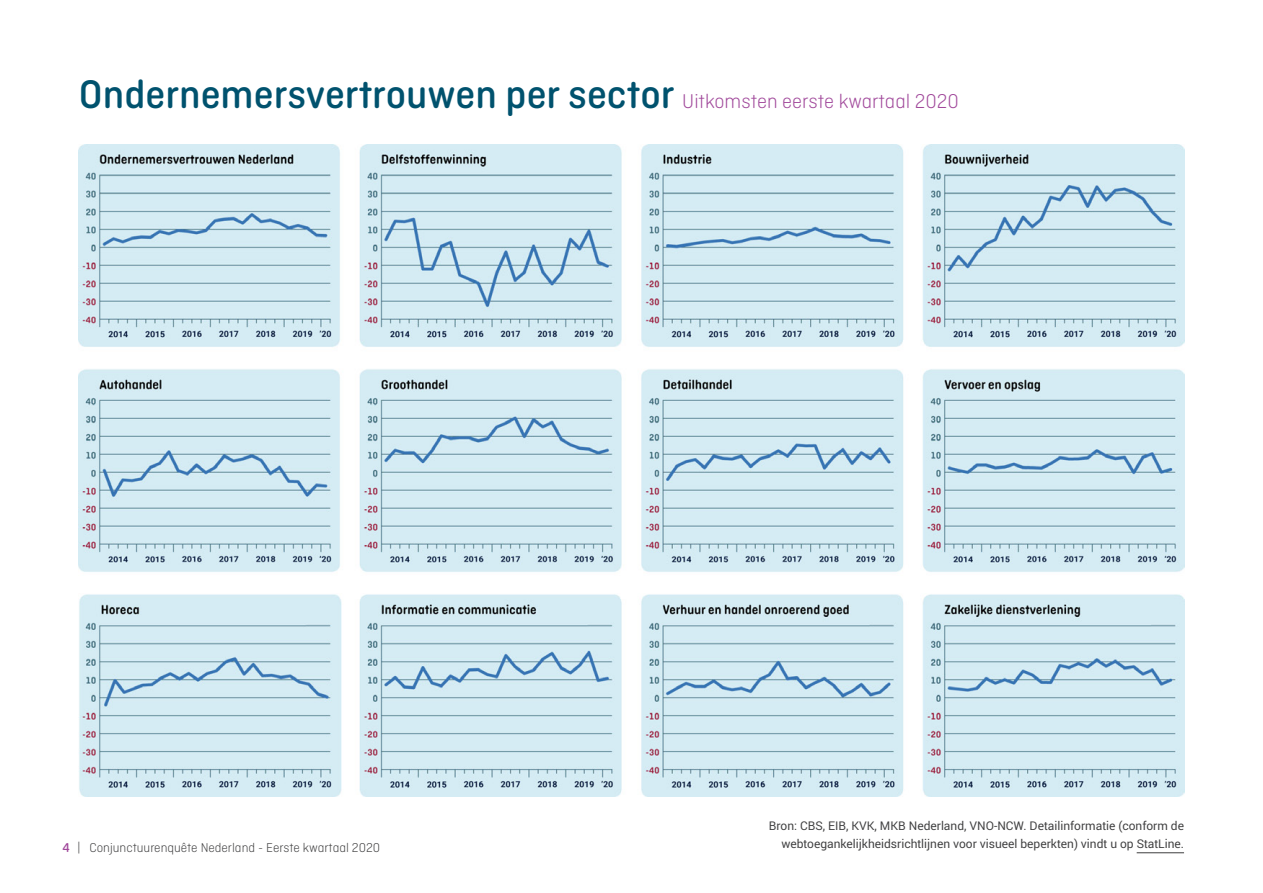
<style>
.page{position:relative;width:1263px;height:893px;background:#fff}
.page>*{position:absolute;margin:0;border:0;box-sizing:border-box;transform-origin:0 0}
.H1_Heading_COEN{font:500 42px "Ciutadella Rounded";color:#00526e}
.t1{font:300 13.5px "Ciutadella Rounded";color:#3e3e3f}
.P__Brontekst_ondera{font:12px/18px "Roboto";color:#3e3e3f;text-align:right}
.s1{font-weight:300;font-size:21px;color:#a1499b}
.s2{font-weight:500;color:#a1499b}
</style>
<div class="page">
<hr style="left:1137px;top:852px;width:47px;height:1px;background:#3e3e3f">
<img style="left:79px;top:144px;width:1105px;height:653px">
<h1 class="H1_Heading_COEN" style="left:79px;top:71px;width:881px">Ondernemersvertrouwen per sector <span class="s1">Uitkomsten eerste kwartaal 2020</span></h1>
<p class="t1" style="left:63px;top:840px;width:319px"><span class="s2">4</span> | Conjunctuurenquête Nederland - Eerste kwartaal 2020</p>
<p class="P__Brontekst_ondera" style="left:769px;top:817px;width:417px">Bron: CBS, EIB, KVK, MKB Nederland, VNO-NCW. Detailinformatie (conform de webtoegankelijkheidsrichtlijnen voor visueel beperkten) vindt u op StatLine.</p>
</div>
